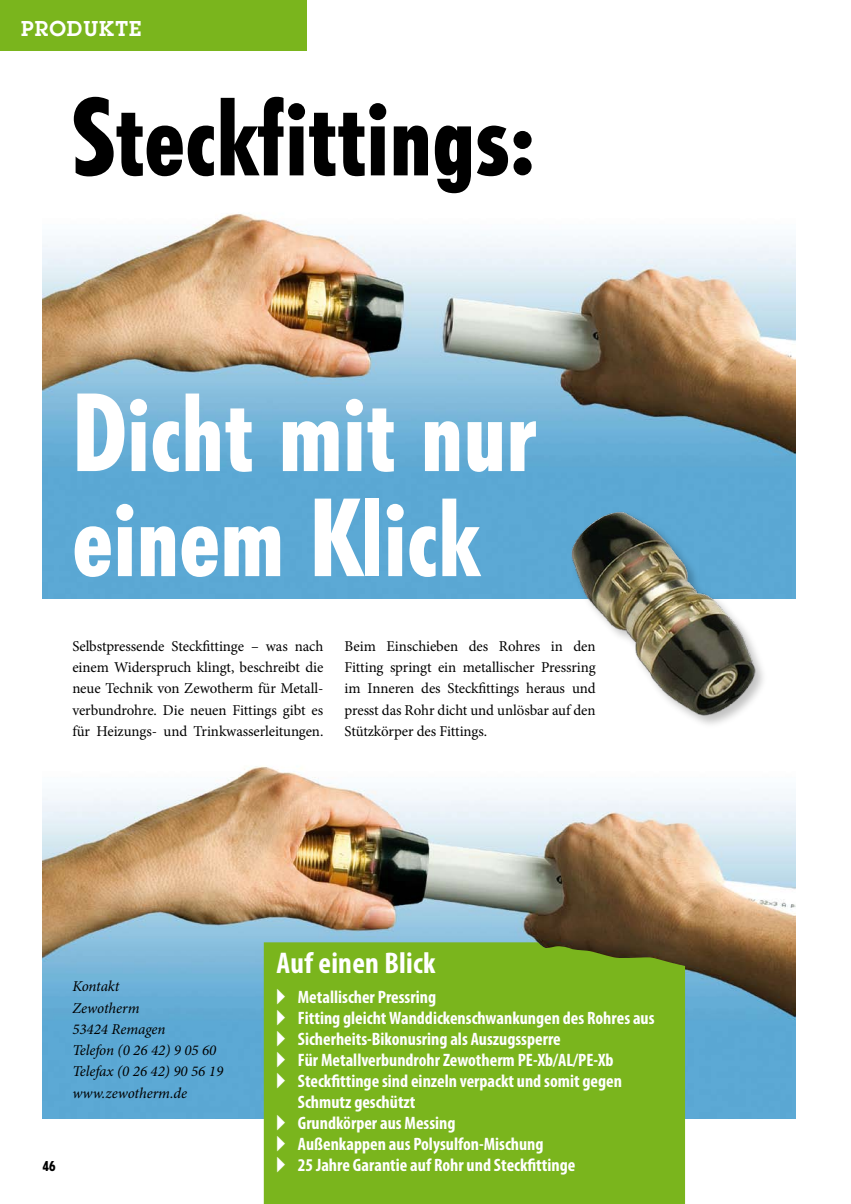
<style>
.page{position:relative;width:851px;height:1204px;background:#fff}
.page>*{position:absolute;margin:0;border:0;box-sizing:border-box;transform-origin:0 0}
.t1{font:800 condensed 105px/105px "Tempo Std";color:#fff}
.t2{font:800 condensed 105px "Tempo Std";color:#000}
.t3{font:700 condensed 30px "Myriad Pro";letter-spacing:.01em;color:#fff}
.t4{font:600 21px "Lubalin Graph Std";letter-spacing:.05em;color:#fff}
.t5{font:700 condensed 18px "Myriad Pro";color:#fff}
.t6{font:15px/21.3px "Minion Pro";letter-spacing:-.005em;color:#000;text-align:justify}
.t7{font:italic 15px/21.3px "Minion Pro";color:#000}
.t8{font:800 condensed 13.5px "Tempo Std";color:#000}
</style>
<div class="page">
<img style="left:43px;top:214px;width:752px;height:384px">
<img style="left:43px;top:766px;width:752px;height:352px">
<div style="left:264px;top:942px;width:421px;height:261px;background:#7ab51d"></div>
<div style="left:0;top:0;width:306px;height:51px;background:#7ab51d"></div>
<img style="left:558px;top:502px;width:212px;height:223px">
<h3 class="t4" style="left:21px;top:15px;width:121px">PRODUKTE</h3>
<h1 class="t2" style="left:72px;top:71px;width:464px">Steckfittings:</h1>
<h1 class="t1" style="left:72px;top:379px;width:466px">Dicht mit nur einem Klick</h1>
<p class="t6" style="left:72px;top:635px;width:252px">Selbstpressende Steckfittinge – was nach ei-nem Widerspruch klingt, beschreibt die neue Technik von Zewotherm für Metall&shy;verbundrohre. Die neuen Fittings gibt es für Heizungs- und Trinkwasserleitungen.</p>
<p class="t6" style="left:344px;top:635px;width:252px">Beim Einschieben des Rohres in den Fitting springt ein metallischer Pressring im Inneren des Steckfittings heraus und presst das Rohr dicht und unlösbar auf den Stützkörper des Fittings.</p>
<p class="t7" style="left:72px;top:975px;width:152px">Kontakt<br>Zewotherm<br>53424 Remagen<br>Telefon (0 26 42) 9 05 60<br>Telefax (0 26 42) 90 56 19 www.zewotherm.de</p>
<p class="t8" style="left:43px;top:1157px;width:14px">46</p>
<h2 class="t3" style="left:276px;top:944px;width:160px">Auf einen Blick</h2>
<p class="t5" style="left:276px;top:985px;width:161px">▸ Metallischer Pressring</p>
<p class="t5" style="left:276px;top:1006px;width:379px">▸ Fitting gleicht Wanddickenschwankungen des Rohres aus</p>
<p class="t5" style="left:276px;top:1027px;width:286px">▸ Sicherheits-Bikonusring als Auszugssperre</p>
<p class="t5" style="left:276px;top:1048px;width:338px">▸ Für Metallverbundrohr Zewotherm PE-Xb/AL/PE-Xb</p>
<p class="t5" style="left:276px;top:1069px;width:347px">▸ Steckfittinge sind einzeln verpackt und somit gegen</p>
<p class="t5" style="left:298px;top:1090px;width:119px">Schmutz geschützt</p>
<p class="t5" style="left:276px;top:1111px;width:180px">▸ Grundkörper aus Messing</p>
<p class="t5" style="left:276px;top:1132px;width:268px">▸ Außenkappen aus Polysulfon-Mischung</p>
<p class="t5" style="left:276px;top:1153px;width:300px">▸ 25 Jahre Garantie auf Rohr und Steckfittinge</p>
</div>
